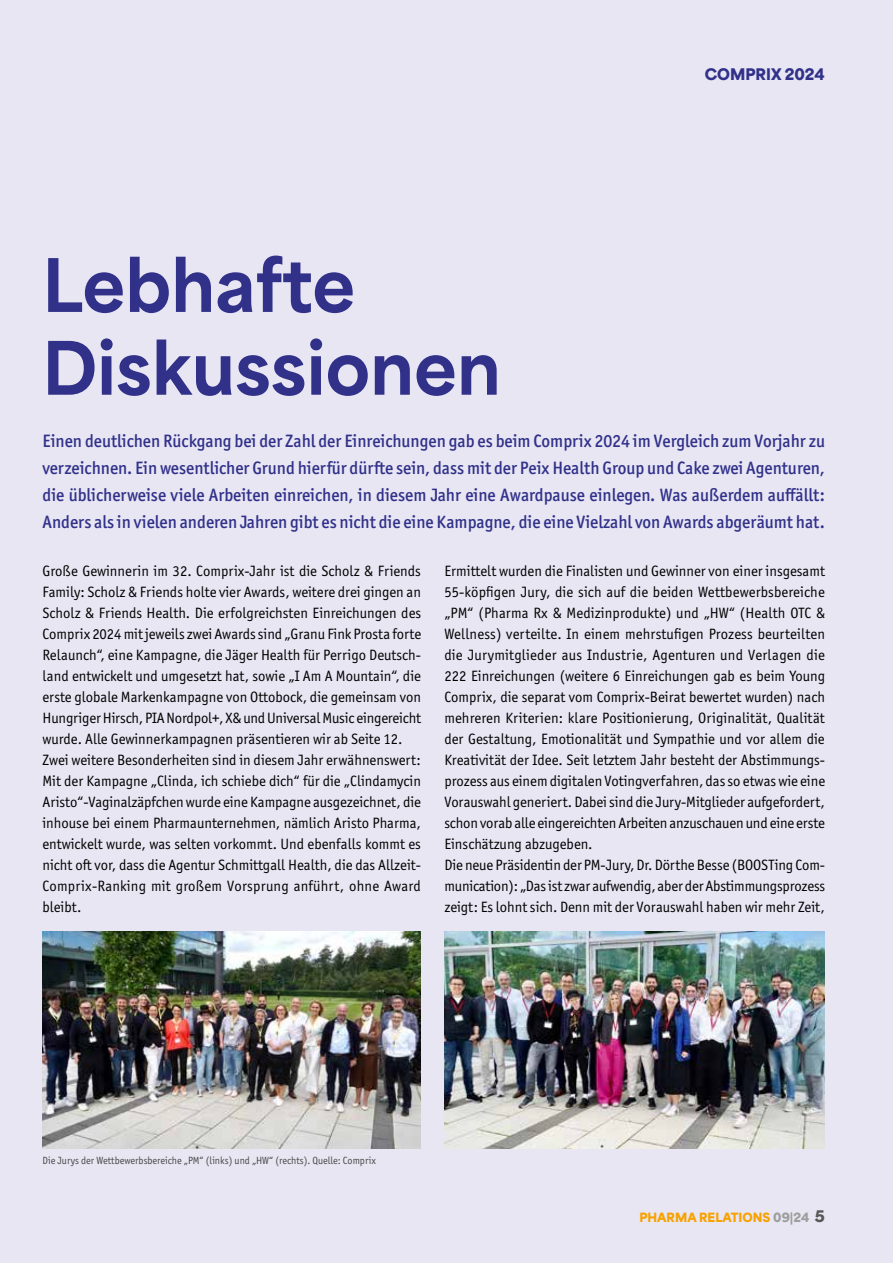
<style>
.page{position:relative;width:893px;height:1263px;background:#e8e6f3}
.page>*{position:absolute;margin:0;border:0;box-sizing:border-box;transform-origin:0 0}
.t1{font:800 69px/82.8px "Area Normal";color:#31318a}
.t2{font:500 18px/27px "Officina Sans ITC Pro";color:#31318a;text-align:justify}
.t3{font:15px/21px "Officina Sans ITC Pro";color:#000}
.t4{font:900 15px "Area Normal";color:#31318a}
.t5{font:900 12px "Area Normal";color:#f7a200}
.t6{font:10.5px "Officina Sans ITC Pro";color:#474847;scale:.96 1}
.s1{color:#9d9e9e}
.s2{font-size:15px;color:#555756}
</style>
<div class="page">
<img style="left:43px;top:931px;width:378px;height:217px">
<img style="left:444px;top:931px;width:381px;height:217px">
<h1 class="t1" style="left:43px;top:237px;width:460px">Lebhafte<br>Diskussionen</h1>
<p class="t4" style="left:705px;top:61px;width:122px">COMPRIX 2024</p>
<p class="t2" style="left:43px;top:427px;width:784px">Einen deutlichen Rückgang bei der Zahl der Einreichungen gab es beim Comprix 2024 im Vergleich zum Vorjahr zu verzeichnen. Ein wesentlicher Grund hierfür dürfte sein, dass mit der Peix Health Group und Cake zwei Agenturen, die üblicherweise viele Arbeiten einreichen, in diesem Jahr eine Awardpause einlegen. Was außerdem auffällt:<br>Anders als in vielen anderen Jahren gibt es nicht die eine Kampagne, die eine Vielzahl von Awards abgeräumt hat.</p>
<p class="t3" style="left:43px;top:561px;width:380px">Große Gewinnerin im 32. Comprix-Jahr ist die Scholz &amp; Friends Family: Scholz &amp; Friends holte vier Awards, weitere drei gingen an Scholz &amp; Friends Health. Die erfolgreichsten Einreichungen des Comprix 2024 mit jeweils zwei Awards sind „Granu Fink Prosta forte Relaunch“, eine Kampagne, die Jäger Health für Perrigo Deutsch&shy;land entwickelt und umgesetzt hat, sowie „I Am A Mountain“, die erste globale Markenkampagne von Ottobock, die gemeinsam von Hungriger Hirsch, PIA Nordpol+, X&amp; und Universal Music eingereicht wurde. Alle Gewinnerkampagnen präsentieren wir ab Seite 12.<br>Zwei weitere Besonderheiten sind in diesem Jahr erwähnenswert:<br>Mit der Kampagne „Clinda, ich schiebe dich“ für die „Clindamycin Aristo“-Vaginalzäpfchen wurde eine Kampagne ausgezeichnet, die inhouse bei einem Pharmaunternehmen, nämlich Aristo Pharma, entwickelt wurde, was selten vorkommt. Und ebenfalls kommt es nicht oft vor, dass die Agentur Schmittgall Health, die das Allzeit-Comprix-Ranking mit großem Vorsprung anführt, ohne Award bleibt.</p>
<p class="t3" style="left:444px;top:561px;width:382px">Ermittelt wurden die Finalisten und Gewinner von einer insgesamt 55-köpfigen Jury, die sich auf die beiden Wettbewerbsbereiche „PM“ (Pharma Rx &amp; Medizinprodukte) und „HW“ (Health OTC &amp; Wellness) verteilte. In einem mehrstufigen Prozess beurteilten die Jurymitglieder aus Industrie, Agenturen und Verlagen die 222 Einreichungen (weitere 6 Einreichungen gab es beim Young Comprix, die separat vom Comprix-Beirat bewertet wurden) nach mehreren Kriterien: klare Positionierung, Originalität, Qualität der Gestaltung, Emotionalität und Sympathie und vor allem die Kreativität der Idee. Seit letztem Jahr besteht der Abstimmungs&shy;prozess aus einem digitalen Votingverfahren, das so etwas wie eine Vorauswahl generiert. Dabei sind die Jury-Mitglieder aufgefordert, schon vorab alle eingereichten Arbeiten anzuschauen und eine erste Einschätzung abzugeben.<br>Die neue Präsidentin der PM-Jury, Dr. Dörthe Besse (BOOSTing Com&shy;munication): „Das ist zwar aufwendig, aber der Abstimmungsprozess zeigt: Es lohnt sich. Denn mit der Vorauswahl haben wir mehr Zeit,</p>
<p class="t6" style="left:43px;top:1154px;width:349px">Die Jurys der Wettbewerbsbereiche „PM“ (links) und „HW“ (rechts). Quelle: Comprix</p>
<p class="t5" style="left:639px;top:1207px;width:187px">PHARMA RELATIONS <span class="s1">09|24</span> <span class="s2">5</span></p>
</div>
